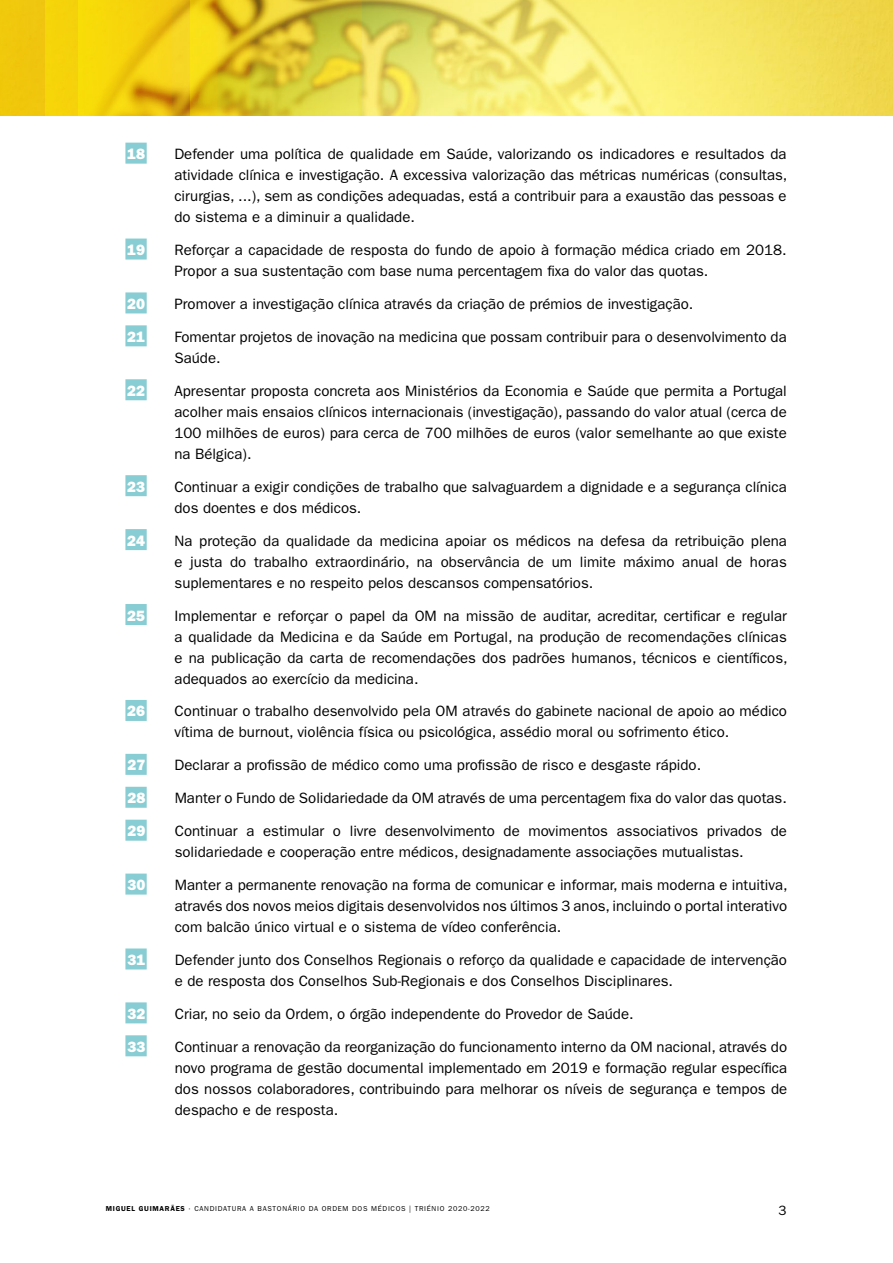
<style>
.page{position:relative;width:893px;height:1263px;background:#fff}
.page>*{position:absolute;margin:0;border:0;box-sizing:border-box;transform-origin:0 0}
.t1{font:15px/21px "ITC Franklin Gothic Std";color:#000;text-align:justify}
.t2{font:15px "ITC Franklin Gothic Std Hvy";color:#fff}
.t3{font:13.5px "ITC Franklin Gothic Std";color:#000}
.t4{font:7.2px "ITC Franklin Gothic Std";letter-spacing:.1em;color:#000}
.s1{font-weight:600}
</style>
<div class="page">
<img style="left:362px;top:0;width:531px;height:116px">
<div style="left:0;top:0;width:171px;height:116px;background:#f0c70d"></div>
<div style="left:46px;top:0;width:171px;height:116px;background:#f5d30a"></div>
<svg style="left:79px;top:0;width:111px;height:116px"></svg>
<svg style="left:190px;top:0;width:172px;height:116px"></svg>
<div style="left:125px;top:143px;width:22px;height:21px;background:#88cdd3"></div>
<div style="left:125px;top:239px;width:22px;height:21px;background:#88cdd3"></div>
<div style="left:125px;top:292px;width:22px;height:21px;background:#88cdd3"></div>
<div style="left:125px;top:325px;width:22px;height:21px;background:#88cdd3"></div>
<div style="left:125px;top:379px;width:22px;height:21px;background:#88cdd3"></div>
<div style="left:125px;top:475px;width:22px;height:21px;background:#88cdd3"></div>
<div style="left:125px;top:529px;width:22px;height:21px;background:#88cdd3"></div>
<div style="left:125px;top:604px;width:22px;height:21px;background:#88cdd3"></div>
<div style="left:125px;top:700px;width:22px;height:21px;background:#88cdd3"></div>
<div style="left:125px;top:754px;width:22px;height:21px;background:#88cdd3"></div>
<div style="left:125px;top:787px;width:22px;height:21px;background:#88cdd3"></div>
<div style="left:125px;top:820px;width:22px;height:21px;background:#88cdd3"></div>
<div style="left:125px;top:873px;width:22px;height:21px;background:#88cdd3"></div>
<div style="left:125px;top:948px;width:22px;height:21px;background:#88cdd3"></div>
<div style="left:125px;top:1002px;width:22px;height:21px;background:#88cdd3"></div>
<div style="left:125px;top:1035px;width:22px;height:21px;background:#88cdd3"></div>
<p class="t2" style="left:127px;top:145px;width:19px">18</p>
<p class="t1" style="left:174px;top:144px;width:615px">Defender uma política de qualidade em Saúde, valorizando os indicadores e resultados da atividade clínica e investigação. A excessiva valorização das métricas numéricas (consultas, cirurgias, ...), sem as condições adequadas, está a contribuir para a exaustão das pessoas e do sistema e a diminuir a qualidade.</p>
<p class="t2" style="left:127px;top:241px;width:19px">19</p>
<p class="t1" style="left:174px;top:240px;width:614px">Reforçar a capacidade de resposta do fundo de apoio à formação médica criado em 2018.<br>Propor a sua sustentação com base numa percentagem fixa do valor das quotas.</p>
<p class="t2" style="left:127px;top:295px;width:19px">20</p>
<p class="t1" style="left:174px;top:293px;width:520px">Promover a investigação clínica através da criação de prémios de investigação.</p>
<p class="t2" style="left:127px;top:328px;width:19px">21</p>
<p class="t1" style="left:174px;top:326px;width:614px">Fomentar projetos de inovação na medicina que possam contribuir para o desenvolvimento da<br>Saúde.</p>
<p class="t2" style="left:127px;top:382px;width:19px">22</p>
<p class="t1" style="left:174px;top:380px;width:614px">Apresentar proposta concreta aos Ministérios da Economia e Saúde que permita a Portugal acolher mais ensaios clínicos internacionais (investigação), passando do valor atual (cerca de 100 milhões de euros) para cerca de 700 milhões de euros (valor semelhante ao que existe na Bélgica).</p>
<p class="t2" style="left:127px;top:478px;width:19px">23</p>
<p class="t1" style="left:175px;top:476px;width:614px">Continuar a exigir condições de trabalho que salvaguardem a dignidade e a segurança clínica dos doentes e dos médicos.</p>
<p class="t2" style="left:127px;top:532px;width:19px">24</p>
<p class="t1" style="left:175px;top:530px;width:614px">Na proteção da qualidade da medicina apoiar os médicos na defesa da retribuição plena e justa do trabalho extraordinário, na observância de um limite máximo anual de horas suplementares e no respeito pelos descansos compensatórios.</p>
<p class="t2" style="left:127px;top:607px;width:19px">25</p>
<p class="t1" style="left:175px;top:605px;width:615px">Implementar e reforçar o papel da OM na missão de auditar, acreditar, certificar e regular a qualidade da Medicina e da Saúde em Portugal, na produção de recomendações clínicas e na publicação da carta de recomendações dos padrões humanos, técnicos e científicos, adequados ao exercício da medicina.</p>
<p class="t2" style="left:127px;top:702px;width:19px">26</p>
<p class="t1" style="left:175px;top:701px;width:614px">Continuar o trabalho desenvolvido pela OM através do gabinete nacional de apoio ao médico vítima de burnout, violência física ou psicológica, assédio moral ou sofrimento ético.</p>
<p class="t2" style="left:127px;top:756px;width:19px">27</p>
<p class="t1" style="left:175px;top:755px;width:528px">Declarar a profissão de médico como uma profissão de risco e desgaste rápido.</p>
<p class="t2" style="left:127px;top:789px;width:19px">28</p>
<p class="t1" style="left:175px;top:788px;width:614px">Manter o Fundo de Solidariedade da OM através de uma percentagem fixa do valor das quotas.</p>
<p class="t2" style="left:127px;top:822px;width:19px">29</p>
<p class="t1" style="left:175px;top:821px;width:614px">Continuar a estimular o livre desenvolvimento de movimentos associativos privados de solidariedade e cooperação entre médicos, designadamente associações mutualistas.</p>
<p class="t2" style="left:127px;top:876px;width:19px">30</p>
<p class="t1" style="left:175px;top:875px;width:614px">Manter a permanente renovação na forma de comunicar e informar, mais moderna e intuitiva, através dos novos meios digitais desenvolvidos nos últimos 3 anos, incluindo o portal interativo com balcão único virtual e o sistema de vídeo conferência.</p>
<p class="t2" style="left:127px;top:951px;width:19px">31</p>
<p class="t1" style="left:175px;top:949px;width:614px">Defender junto dos Conselhos Regionais o reforço da qualidade e capacidade de intervenção e de resposta dos Conselhos Sub-Regionais e dos Conselhos Disciplinares.</p>
<p class="t2" style="left:127px;top:1005px;width:19px">32</p>
<p class="t1" style="left:175px;top:1003px;width:460px">Criar, no seio da Ordem, o órgão independente do Provedor de Saúde.</p>
<p class="t2" style="left:128px;top:1038px;width:19px">33</p>
<p class="t1" style="left:175px;top:1036px;width:614px">Continuar a renovação da reorganização do funcionamento interno da OM nacional, através do novo programa de gestão documental implementado em 2019 e formação regular específica dos nossos colaboradores, contribuindo para melhorar os níveis de segurança e tempos de despacho e de resposta.</p>
<p class="t4" style="left:106px;top:1204px;width:386px"><span class="s1">MIGUEL GUIMARÃES</span> · CANDIDATURA A BASTONÁRIO DA ORDEM DOS MÉDICOS | TRIÉNIO 2020-2022</p>
<p class="t3" style="left:779px;top:1202px;width:10px">3</p>
</div>
